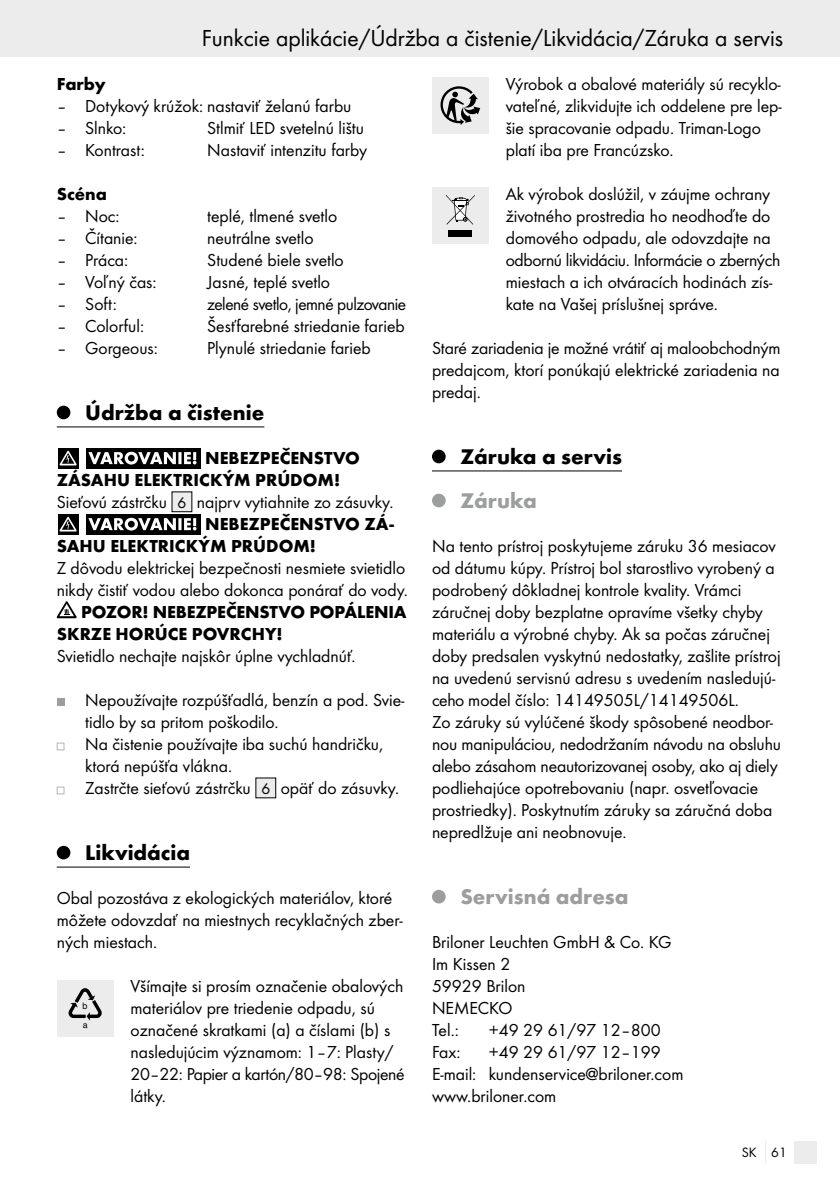
<style>
.page{position:relative;width:840px;height:1191px;background:#fff}
.page>*{position:absolute;margin:0;border:0;box-sizing:border-box;transform-origin:0 0}
.t1{font:24px "Futura Boo";color:#000}
.t2{font:700 22px "Futura";color:#000}
.t3{font:700 22px "Futura";color:#9c9d9d}
.t4{font:18px/22px "Futura Boo";color:#000}
.t5{font:700 18px/22px "Futura";color:#000}
.t6{font:18px "Futura Boo";letter-spacing:-.025em;color:#000}
.t7{font:14px "Futura Boo";color:#000}
.t8{font:9px "Helvetica";color:#000}
.t9{font:8.8px "Helvetica";color:#000}
.s1{font-size:16px}
</style>
<div class="page">
<div style="left:0;top:0;width:839px;height:57px;background:#ececec"></div>
<div style="left:794px;top:1140px;width:22px;height:23px;background:#ececec"></div>
<hr style="left:57px;top:426px;width:207px;height:1px;background:#000">
<hr style="left:57px;top:866px;width:133px;height:1px;background:#000">
<div style="left:57px;top:406px;width:13px;height:13px;background:#000;border-radius:50%"></div>
<svg style="left:58px;top:448px;width:20px;height:20px"></svg>
<svg style="left:60px;top:451px;width:17px;height:14px"></svg>
<div style="left:86px;top:448px;width:115px;height:20px;background:#000"></div>
<svg style="left:88px;top:452px;width:108px;height:12px"></svg>
<div style="left:172px;top:492px;width:20px;height:20px;background:#ececec"></div>
<svg style="left:58px;top:514px;width:20px;height:20px"></svg>
<svg style="left:60px;top:517px;width:17px;height:14px"></svg>
<div style="left:86px;top:514px;width:115px;height:20px;background:#000"></div>
<svg style="left:88px;top:518px;width:108px;height:12px"></svg>
<svg style="left:57px;top:601px;width:20px;height:17px"></svg>
<div style="left:57px;top:698px;width:7px;height:8px;background:#9c9d9d"></div>
<svg style="left:57px;top:742px;width:7px;height:8px"></svg>
<svg style="left:57px;top:786px;width:7px;height:8px"></svg>
<div style="left:256px;top:778px;width:19px;height:20px;background:#ececec"></div>
<div style="left:57px;top:846px;width:13px;height:13px;background:#000;border-radius:50%"></div>
<div style="left:57px;top:979px;width:56px;height:57px;background:#ececec"></div>
<svg style="left:68px;top:988px;width:34px;height:32px"></svg>
<hr style="left:432px;top:470px;width:189px;height:1px;background:#000">
<div style="left:432px;top:77px;width:56px;height:57px;background:#ececec"></div>
<svg style="left:440px;top:86px;width:40px;height:39px"></svg>
<div style="left:432px;top:187px;width:56px;height:57px;background:#ececec"></div>
<div style="left:448px;top:231px;width:24px;height:6px;background:#000"></div>
<svg style="left:445px;top:195px;width:29px;height:30px"></svg>
<div style="left:432px;top:450px;width:13px;height:13px;background:#000;border-radius:50%"></div>
<div style="left:432px;top:494px;width:13px;height:13px;background:#9c9d9d;border-radius:50%"></div>
<div style="left:432px;top:890px;width:13px;height:13px;background:#9c9d9d;border-radius:50%"></div>
<h1 class="t1" style="left:202px;top:24px;width:582px">Funkcie aplikácie/Údržba a čistenie/Likvidácia/Záruka a servis</h1>
<p class="t5" style="left:57px;top:73px;width:50px">Farby</p>
<p class="t4" style="left:57px;top:95px;width:296px">– Dotykový krúžok: nastaviť želanú farbu</p>
<p class="t4" style="left:57px;top:117px;width:71px">– Slnko:</p>
<p class="t4" style="left:207px;top:117px;width:158px">Stlmiť LED svetelnú lištu</p>
<p class="t4" style="left:57px;top:139px;width:90px">– Kontrast:</p>
<p class="t4" style="left:207px;top:139px;width:161px">Nastaviť intenzitu farby</p>
<p class="t5" style="left:57px;top:183px;width:52px">Scéna</p>
<p class="t4" style="left:57px;top:205px;width:64px">– Noc:</p>
<p class="t4" style="left:207px;top:205px;width:131px">teplé, tlmené svetlo</p>
<p class="t4" style="left:57px;top:227px;width:82px">– Čítanie:</p>
<p class="t4" style="left:207px;top:227px;width:108px">neutrálne svetlo</p>
<p class="t4" style="left:57px;top:249px;width:73px">– Práca:</p>
<p class="t4" style="left:207px;top:249px;width:138px">Studené biele svetlo</p>
<p class="t4" style="left:57px;top:271px;width:101px">– Voľný čas:</p>
<p class="t4" style="left:207px;top:271px;width:124px">Jasné, teplé svetlo</p>
<p class="t4" style="left:57px;top:293px;width:61px">– Soft:</p>
<p class="t6" style="left:207px;top:293px;width:200px">zelené svetlo, jemné pulzovanie</p>
<p class="t4" style="left:57px;top:315px;width:89px">– Colorful:</p>
<p class="t4" style="left:207px;top:315px;width:199px">Šesťfarebné striedanie farieb</p>
<p class="t4" style="left:57px;top:337px;width:103px">– Gorgeous:</p>
<p class="t4" style="left:207px;top:337px;width:165px">Plynulé striedanie farieb</p>
<p class="t2" style="left:85px;top:399px;width:181px">Údržba a čistenie</p>
<p class="t5" style="left:57px;top:447px;width:304px;text-indent:148px">NEBEZPEČENSTVO<br>ZÁSAHU ELEKTRICKÝM PRÚDOM!</p>
<p class="t4" style="left:57px;top:491px;width:338px">Sieťovú zástrčku <span class="s1">6</span> najprv vytiahnite zo zásuvky.</p>
<p class="t5" style="left:57px;top:513px;width:338px;text-indent:148px">NEBEZPEČENSTVO ZÁ-<br>SAHU ELEKTRICKÝM PRÚDOM!</p>
<p class="t4" style="left:57px;top:557px;width:352px">Z dôvodu elektrickej bezpečnosti nesmiete svietidlo nikdy čistiť vodou alebo dokonca ponárať do vody.</p>
<p class="t5" style="left:57px;top:601px;width:351px;text-indent:24px">POZOR! NEBEZPEČENSTVO POPÁLENIA<br>SKRZE HORÚCE POVRCHY!</p>
<p class="t4" style="left:57px;top:645px;width:300px">Svietidlo nechajte najskôr úplne vychladnúť.</p>
<p class="t4" style="left:85px;top:689px;width:321px">Nepoužívajte rozpúšťadlá, benzín a pod. Svie&shy;tidlo by sa pritom poškodilo.<br>Na čistenie používajte iba suchú handričku, ktorá nepúšťa vlákna.<br>Zastrčte sieťovú zástrčku <span class="s1">6</span> opäť do zásuvky.</p>
<p class="t2" style="left:85px;top:839px;width:106px">Likvidácia</p>
<p class="t4" style="left:57px;top:887px;width:347px">Obal pozostáva z ekologických materiálov, ktoré môžete odovzdať na miestnych recyklačných zber&shy;ných miestach.</p>
<p class="t8" style="left:83px;top:999px;width:7px">b</p>
<p class="t9" style="left:83px;top:1017px;width:6px">a</p>
<p class="t4" style="left:130px;top:975px;width:275px">Všímajte si prosím označenie obalových materiálov pre triedenie odpadu, sú označené skratkami (a) a číslami (b) s nasledujúcim významom: 1–7: Plasty/ 20–22: Papier a kartón/80–98: Spojené látky.</p>
<p class="t4" style="left:505px;top:73px;width:277px">Výrobok a obalové materiály sú recyklo&shy;vateľné, zlikvidujte ich oddelene pre lep&shy;šie spracovanie odpadu. Triman-Logo platí iba pre Francúzsko.</p>
<p class="t4" style="left:505px;top:183px;width:276px">Ak výrobok doslúžil, v záujme ochrany životného prostredia ho neodhoďte do domového odpadu, ale odovzdajte na odbornú likvidáciu. Informácie o zberných miestach a ich otváracích hodinách zís&shy;kate na Vašej príslušnej správe.</p>
<p class="t4" style="left:432px;top:337px;width:350px;text-align:justify">Staré zariadenia je možné vrátiť aj maloobchodným predajcom, ktorí ponúkajú elektrické zariadenia na predaj.</p>
<p class="t2" style="left:460px;top:443px;width:163px">Záruka a servis</p>
<p class="t3" style="left:460px;top:487px;width:78px">Záruka</p>
<p class="t4" style="left:432px;top:535px;width:350px">Na tento prístroj poskytujeme záruku 36 mesiacov od dátumu kúpy. Prístroj bol starostlivo vyrobený a podrobený dôkladnej kontrole kvality. Vrámci záručnej doby bezplatne opravíme všetky chyby materiálu a výrobné chyby. Ak sa počas záručnej doby predsalen vyskytnú nedostatky, zašlite prístroj na uvedenú servisnú adresu s uvedením nasledujú&shy;ceho model číslo: 14149505L/14149506L.<br>Zo záruky sú vylúčené škody spôsobené neodbor&shy;nou manipuláciou, nedodržaním návodu na obsluhu alebo zásahom neautorizovanej osoby, ako aj diely podliehajúce opotrebovaniu (napr. osvetľovacie prostriedky). Poskytnutím záruky sa záručná doba nepredlžuje ani neobnovuje.</p>
<p class="t3" style="left:460px;top:883px;width:169px">Servisná adresa</p>
<p class="t4" style="left:432px;top:931px;width:241px">Briloner Leuchten GmbH &amp; Co. KG<br>Im Kissen 2<br>59929 Brilon<br>NEMECKO<br>Tel.:</p>
<p class="t4" style="left:488px;top:1019px;width:173px">+49 29 61/97 12–800</p>
<p class="t4" style="left:432px;top:1041px;width:253px;text-indent:57px">+49 29 61/97 12–199<br>E-mail: kundenservice@briloner.com www.briloner.com</p>
<p class="t4" style="left:432px;top:1041px;width:30px">Fax:</p>
<p class="t7" style="left:741px;top:1144px;width:46px">SK 61</p>
</div>
